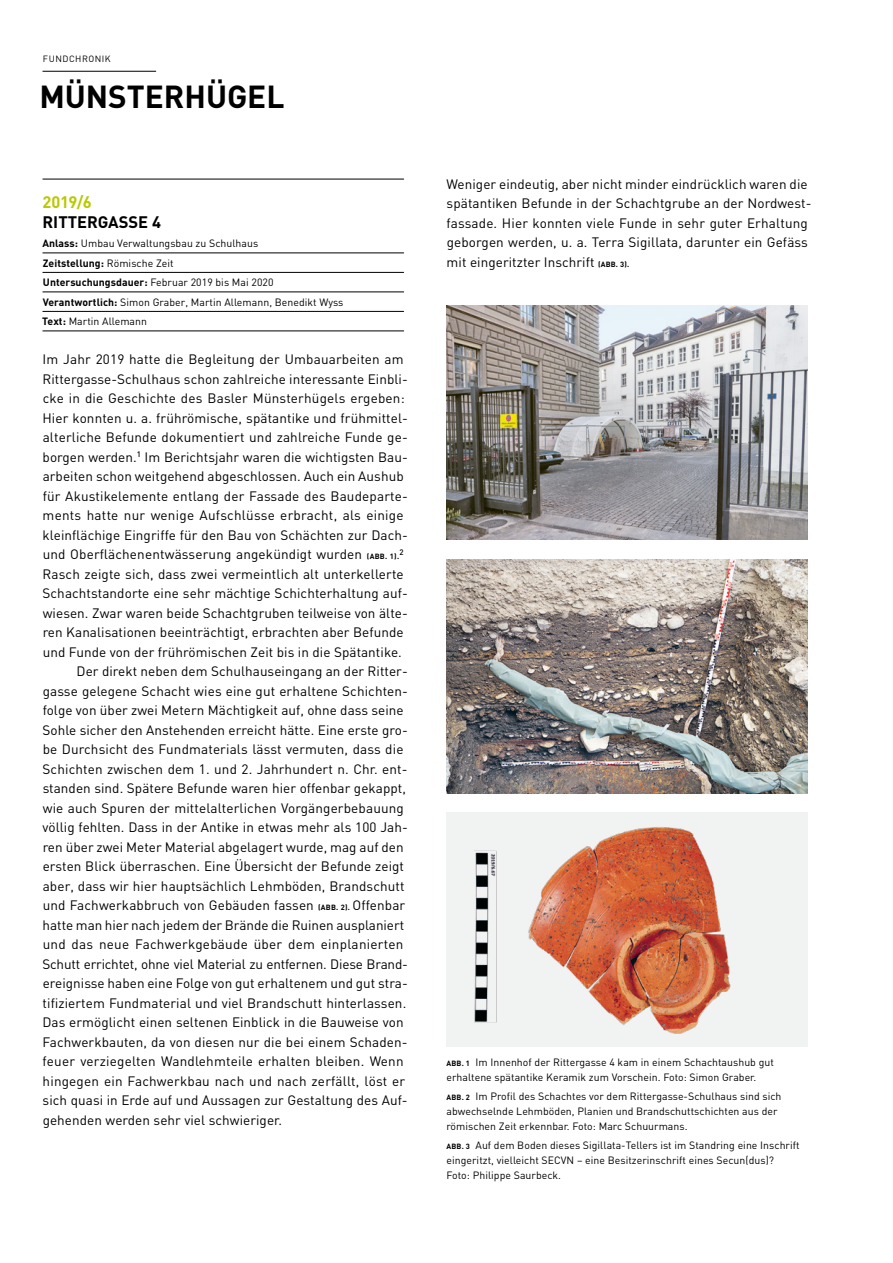
<style>
.page{position:relative;width:893px;height:1263px;background:#fff}
.page>*{position:absolute;margin:0;border:0;box-sizing:border-box;transform-origin:0 0}
.t1{font:700 31.5px "DIN";color:#000}
.t2{font:700 16.5px "DIN";color:#000}
.t3{font:700 16.5px "DIN";color:#b8c900}
.t4{font:13.5px/19.5px "DIN";letter-spacing:.005em;color:#000}
.t5{font:13.5px "DIN";letter-spacing:-.015em;color:#000}
.t6{font:10.5px/15px "DIN";letter-spacing:.005em;color:#000}
.t7{font:9px "DIN";letter-spacing:.055em;color:#000}
.t8{font:500 7.8px "DIN";color:#000}
.s1{font-weight:700}
.s2{font-weight:700;font-size:7.5px}
</style>
<div class="page">
<hr style="left:43px;top:71px;width:113px;height:1px;background:#000">
<hr style="left:43px;top:179px;width:361px;height:1px;background:#000">
<hr style="left:43px;top:253px;width:361px;height:1px;background:#000">
<hr style="left:43px;top:272px;width:361px;height:1px;background:#000">
<hr style="left:43px;top:292px;width:361px;height:1px;background:#000">
<hr style="left:43px;top:311px;width:361px;height:1px;background:#000">
<hr style="left:43px;top:331px;width:361px;height:1px;background:#000">
<img style="left:446px;top:559px;width:362px;height:234px">
<div style="left:446px;top:813px;width:362px;height:234px;background:#f1f2f2"></div>
<img style="left:446px;top:306px;width:362px;height:234px">
<img style="left:528px;top:827px;width:203px;height:207px">
<img style="left:474px;top:850px;width:23px;height:173px">
<p class="t7" style="left:43px;top:53px;width:69px">FUNDCHRONIK</p>
<h1 class="t1" style="left:39px;top:76px;width:247px">MÜNSTERHÜGEL</h1>
<p class="t3" style="left:43px;top:191px;width:51px">2019/6</p>
<p class="t2" style="left:43px;top:211px;width:120px">RITTERGASSE 4</p>
<p class="t6" style="left:42px;top:233px;width:303px;line-height:19.5px"><span class="s1">Anlass:</span> Umbau Verwaltungsbau zu Schulhaus<br><span class="s1">Zeitstellung:</span> Römische Zeit<br><span class="s1">Untersuchungsdauer:</span> Februar 2019 bis Mai 2020<br><span class="s1">Verantwortlich:</span> Simon Graber, Martin Allemann, Benedikt Wyss <span class="s1">Text:</span> Martin Allemann</p>
<p class="t4" style="left:42px;top:349px;width:367px">Im Jahr 2019 hatte die Begleitung der Umbauarbeiten am Rittergasse-Schulhaus schon zahlreiche interessante Einbli&shy;cke in die Geschichte des Basler Münsterhügels ergeben:<br>Hier konnten u. a. frührömische, spätantike und frühmittel&shy;alterliche Befunde dokumentiert und zahlreiche Funde ge&shy;borgen werden.<sup>1</sup> Im Berichtsjahr waren die wichtigsten Bau&shy;arbeiten schon weitgehend abgeschlossen. Auch ein Aushub für Akustikelemente entlang der Fassade des Baudeparte&shy;ments hatte nur wenige Aufschlüsse erbracht, als einige kleinflächige Eingriffe für den Bau von Schächten zur Dach&shy;und Oberflächenentwässerung angekündigt wurden <span class="s2">(ABB. 1).</span></p>
<p class="t8" style="left:399px;top:547px;width:6px">2</p>
<p class="t4" style="left:42px;top:564px;width:363px">Rasch zeigte sich, dass zwei vermeintlich alt unterkellerte</p>
<p class="t4" style="left:43px;top:583px;width:367px">Schachtstandorte eine sehr mächtige Schichterhaltung auf-</p>
<p class="t4" style="left:43px;top:603px;width:366px">wiesen. Zwar waren beide Schachtgruben teilweise von älte-</p>
<p class="t4" style="left:43px;top:622px;width:363px">ren Kanalisationen beeinträchtigt, erbrachten aber Befunde</p>
<p class="t4" style="left:43px;top:642px;width:361px">und Funde von der frührömischen Zeit bis in die Spätantike.</p>
<p class="t4" style="left:77px;top:661px;width:333px">Der direkt neben dem Schulhauseingang an der Ritter-</p>
<p class="t4" style="left:43px;top:681px;width:367px">gasse gelegene Schacht wies eine gut erhaltene Schichten-</p>
<p class="t4" style="left:43px;top:700px;width:363px">folge von über zwei Metern Mächtigkeit auf, ohne dass seine</p>
<p class="t4" style="left:43px;top:720px;width:367px">Sohle sicher den Anstehenden erreicht hätte. Eine erste gro-</p>
<p class="t4" style="left:43px;top:739px;width:362px">be Durchsicht des Fundmaterials lässt vermuten, dass die</p>
<p class="t4" style="left:43px;top:759px;width:367px">Schichten zwischen dem 1. und 2. Jahrhundert n. Chr. ent-</p>
<p class="t4" style="left:43px;top:778px;width:365px">standen sind. Spätere Befunde waren hier offenbar gekappt,</p>
<p class="t4" style="left:43px;top:798px;width:363px">wie auch Spuren der mittelalterlichen Vorgängerbebauung</p>
<p class="t4" style="left:43px;top:817px;width:367px">völlig fehlten. Dass in der Antike in etwas mehr als 100 Jah-</p>
<p class="t4" style="left:43px;top:837px;width:363px">ren über zwei Meter Material abgelagert wurde, mag auf den</p>
<p class="t4" style="left:43px;top:856px;width:363px">ersten Blick überraschen. Eine Übersicht der Befunde zeigt</p>
<p class="t4" style="left:43px;top:876px;width:363px">aber, dass wir hier hauptsächlich Lehmböden, Brandschutt</p>
<p class="t4" style="left:43px;top:895px;width:364px">und Fachwerkabbruch von Gebäuden fassen <span class="s2">(ABB. 2).</span> Offenbar</p>
<p class="t4" style="left:43px;top:915px;width:363px">hatte man hier nach jedem der Brände die Ruinen ausplaniert</p>
<p class="t4" style="left:43px;top:934px;width:362px">und das neue Fachwerkgebäude über dem einplanierten</p>
<p class="t5" style="left:43px;top:955px;width:365px">Schutt errichtet, ohne viel Material zu entfernen. Diese Brand-</p>
<p class="t4" style="left:43px;top:973px;width:367px">ereignisse haben eine Folge von gut erhaltenem und gut stra-</p>
<p class="t4" style="left:43px;top:993px;width:365px">tifiziertem Fundmaterial und viel Brandschutt hinterlassen.</p>
<p class="t4" style="left:42px;top:1012px;width:363px">Das ermöglicht einen seltenen Einblick in die Bauweise von</p>
<p class="t4" style="left:42px;top:1032px;width:367px">Fachwerkbauten, da von diesen nur die bei einem Schaden-</p>
<p class="t4" style="left:43px;top:1051px;width:362px">feuer verziegelten Wandlehmteile erhalten bleiben. Wenn</p>
<p class="t4" style="left:43px;top:1071px;width:364px">hingegen ein Fachwerkbau nach und nach zerfällt, löst er</p>
<p class="t4" style="left:43px;top:1090px;width:367px">sich quasi in Erde auf und Aussagen zur Gestaltung des Auf-</p>
<p class="t4" style="left:43px;top:1110px;width:241px">gehenden werden sehr viel schwieriger.</p>
<p class="t4" style="left:446px;top:174px;width:367px">Weniger eindeutig, aber nicht minder eindrücklich waren die spätantiken Befunde in der Schachtgrube an der Nordwest&shy;fassade. Hier konnten viele Funde in sehr guter Erhaltung geborgen werden, u. a. Terra Sigillata, darunter ein Gefäss mit eingeritzter Inschrift <span class="s2">(ABB. 3).</span></p>
<p class="t6" style="left:446px;top:1054px;width:329px"><span class="s2">ABB. 1</span> Im Innenhof der Rittergasse 4 kam in einem Schachtaushub gut erhaltene spätantike Keramik zum Vorschein. Foto: Simon Graber.</p>
<p class="t6" style="left:446px;top:1089px;width:336px"><span class="s2">ABB. 2</span> Im Profil des Schachtes vor dem Rittergasse-Schulhaus sind sich abwechselnde Lehmböden, Planien und Brandschuttschichten aus der römischen Zeit erkennbar. Foto: Marc Schuurmans.</p>
<p class="t6" style="left:446px;top:1138px;width:355px"><span class="s2">ABB. 3</span> Auf dem Boden dieses Sigillata-Tellers ist im Standring eine Inschrift eingeritzt, vielleicht SECVN – eine Besitzerinschrift eines Secun(dus)?<br>Foto: Philippe Saurbeck.</p>
</div>
